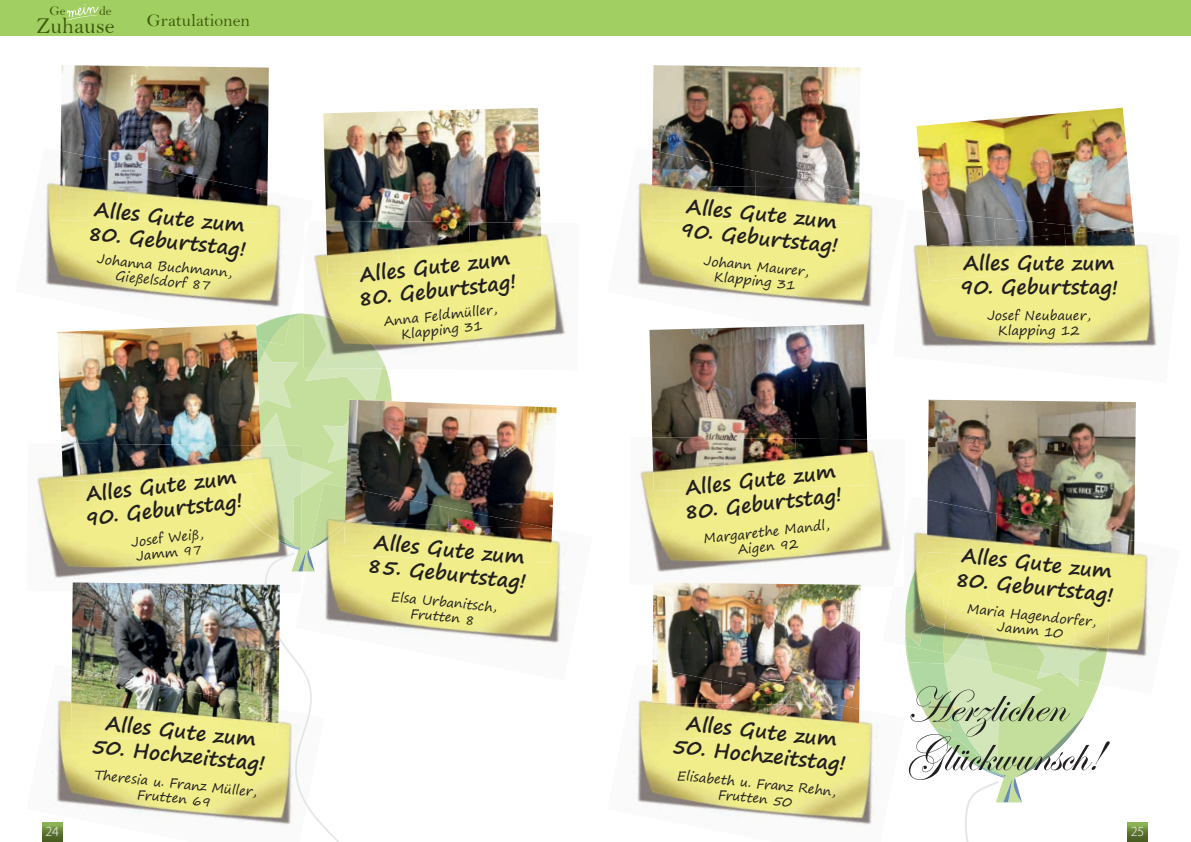
<style>
.page{position:relative;width:1191px;height:842px;background:#fff}
.page>*{position:absolute;margin:0;border:0;box-sizing:border-box;transform-origin:0 0}
.t1{font:50px/49px "Edwardian Script ITC";color:#231f20}
.t2{font:22.8px "Bell";color:#3e5807}
.t3{font:700 20px "Segoe Print";letter-spacing:-.01em;color:#231f20}
.t4{font:18px "Bell";color:#3e5807}
.t5{font:300 14px "Myriad Pro";color:#fff}
.t6{font:13.4px "Bell";color:#3e5807}
.t7{font:13px/14.9px "Segoe Print";letter-spacing:-.01em;color:#231f20;text-align:center}
</style>
<div class="page">
<svg style="left:280px;top:638px;width:59px;height:204px"></svg>
<svg style="left:916px;top:694px;width:179px;height:148px"></svg>
<div style="left:0;top:0;width:1191px;height:36px;background:#a1cf62"></div>
<img style="left:61px;top:65px;width:208px;height:82px">
<img style="left:41px;top:147px;width:247px;height:164px">
<img style="left:60px;top:151px;width:70px;height:70px">
<img style="left:128px;top:164px;width:71px;height:58px">
<img style="left:197px;top:178px;width:70px;height:45px">
<img style="left:652px;top:65px;width:208px;height:82px">
<img style="left:632px;top:147px;width:248px;height:164px">
<img style="left:651px;top:151px;width:105px;height:71px">
<img style="left:755px;top:171px;width:84px;height:16px">
<img style="left:755px;top:187px;width:104px;height:36px">
<img style="left:916px;top:108px;width:216px;height:102px">
<img style="left:911px;top:210px;width:251px;height:142px">
<img style="left:924px;top:211px;width:72px;height:35px">
<img style="left:993px;top:218px;width:71px;height:22px">
<img style="left:1063px;top:225px;width:50px;height:9px">
<img style="left:927px;top:240px;width:72px;height:41px">
<img style="left:995px;top:234px;width:73px;height:41px">
<img style="left:1064px;top:229px;width:72px;height:40px">
<img style="left:323px;top:108px;width:218px;height:113px">
<img style="left:313px;top:233px;width:254px;height:120px">
<img style="left:326px;top:221px;width:73px;height:53px">
<img style="left:397px;top:221px;width:145px;height:51px">
<img style="left:927px;top:400px;width:208px;height:97px">
<img style="left:912px;top:497px;width:243px;height:197px">
<img style="left:906px;top:556px;width:204px;height:128px">
<div style="left:964px;top:554px;width:39px;height:70px;background:#f0ed8a"></div>
<img style="left:1031px;top:618px;width:68px;height:62px">
<img style="left:953px;top:622px;width:36px;height:40px">
<div style="left:1011px;top:556px;width:91px;height:60px;background:#f0ed8b"></div>
<img style="left:905px;top:549px;width:47px;height:104px">
<img style="left:918px;top:553px;width:46px;height:72px">
<img style="left:905px;top:604px;width:30px;height:43px">
<img style="left:927px;top:500px;width:69px;height:54px">
<img style="left:995px;top:513px;width:70px;height:43px">
<img style="left:1064px;top:527px;width:36px;height:29px">
<img style="left:1099px;top:534px;width:35px;height:23px">
<img style="left:649px;top:324px;width:218px;height:113px">
<img style="left:640px;top:437px;width:253px;height:150px">
<img style="left:652px;top:437px;width:73px;height:54px">
<img style="left:723px;top:438px;width:74px;height:51px">
<img style="left:795px;top:439px;width:73px;height:48px">
<img style="left:57px;top:324px;width:199px;height:119px">
<img style="left:37px;top:443px;width:258px;height:136px">
<img style="left:221px;top:544px;width:35px;height:27px">
<svg style="left:256px;top:313px;width:136px;height:258px;background:#c7d9a0"></svg>
<img style="left:221px;top:445px;width:81px;height:99px">
<img style="left:227px;top:487px;width:31px;height:16px">
<img style="left:222px;top:476px;width:6px;height:13px">
<img style="left:236px;top:503px;width:64px;height:46px">
<img style="left:265px;top:533px;width:30px;height:16px">
<img style="left:236px;top:491px;width:57px;height:53px">
<img style="left:228px;top:476px;width:27px;height:34px">
<img style="left:265px;top:552px;width:29px;height:30px">
<img style="left:62px;top:444px;width:134px;height:37px">
<img style="left:194px;top:445px;width:68px;height:31px">
<img style="left:346px;top:400px;width:210px;height:126px">
<img style="left:295px;top:526px;width:273px;height:155px">
<img style="left:306px;top:483px;width:40px;height:88px">
<img style="left:308px;top:554px;width:7px;height:17px">
<img style="left:311px;top:520px;width:34px;height:29px">
<img style="left:345px;top:488px;width:104px;height:33px">
<img style="left:448px;top:508px;width:104px;height:17px">
<img style="left:344px;top:521px;width:104px;height:38px">
<img style="left:447px;top:525px;width:105px;height:38px">
<svg style="left:66px;top:4px;width:33px;height:17px"></svg>
<img style="left:652px;top:582px;width:208px;height:83px">
<img style="left:633px;top:665px;width:247px;height:163px">
<img style="left:651px;top:668px;width:70px;height:71px">
<img style="left:720px;top:682px;width:70px;height:57px">
<img style="left:790px;top:695px;width:49px;height:9px">
<img style="left:790px;top:704px;width:69px;height:36px">
<img style="left:72px;top:582px;width:208px;height:83px">
<img style="left:52px;top:665px;width:272px;height:177px">
<img style="left:295px;top:715px;width:15px;height:91px">
<img style="left:71px;top:668px;width:207px;height:72px">
<div style="left:42px;top:822px;width:21px;height:20px;background:linear-gradient(to bottom,#8eb657,#42541d)"></div>
<div style="left:1127px;top:822px;width:20px;height:20px;background:linear-gradient(to bottom,#8eb657,#42541d)"></div>
<p class="t6" style="left:50px;top:3px;width:18px">Ge</p>
<p class="t6" style="left:99px;top:3px;width:14px">de</p>
<p class="t2" style="left:36px;top:13px;width:80px">Zuhause</p>
<p class="t4" style="left:147px;top:10px;width:105px">Gratulationen</p>
<p class="t3" style="left:96px;top:191px;width:153px;rotate:6deg">Alles Gute zum</p>
<p class="t3" style="left:90px;top:214px;width:160px;rotate:6deg">80. Geburtstag!</p>
<p class="t7" style="left:98px;top:251px;width:137px;rotate:6deg">Johanna Buchmann,<br>Gießelsdorf 87</p>
<p class="t3" style="left:84px;top:477px;width:153px;rotate:-7deg">Alles Gute zum</p>
<p class="t3" style="left:83px;top:501px;width:160px;rotate:-7deg">90. Geburtstag!</p>
<p class="t7" style="left:131px;top:534px;width:74px;text-align:left;rotate:-6deg">Josef Weiß,<br>Jamm 97</p>
<p class="t3" style="left:108px;top:705px;width:153px;rotate:6deg">Alles Gute zum</p>
<p class="t3" style="left:94px;top:728px;width:176px;rotate:6deg">50. Hochzeitstag!</p>
<p class="t7" style="left:95px;top:767px;width:165px;rotate:6deg">Theresia u. Franz Müller,<br>Frutten 69</p>
<p class="t3" style="left:358px;top:256px;width:153px;rotate:-6deg">Alles Gute zum</p>
<p class="t3" style="left:356px;top:280px;width:160px;rotate:-6deg">80. Geburtstag!</p>
<p class="t7" style="left:383px;top:313px;width:115px;rotate:-6deg">Anna Feldmüller,<br>Klapping 31</p>
<p class="t3" style="left:376px;top:523px;width:153px;rotate:6deg">Alles Gute zum</p>
<p class="t3" style="left:369px;top:547px;width:161px;rotate:6deg">85. Geburtstag!</p>
<p class="t7" style="left:392px;top:588px;width:108px;rotate:6deg">Elsa Urbanitsch,<br>Frutten 8</p>
<p class="t3" style="left:688px;top:188px;width:153px;rotate:6deg">Alles Gute zum</p>
<p class="t3" style="left:682px;top:211px;width:160px;rotate:6deg">90. Geburtstag!</p>
<p class="t7" style="left:705px;top:253px;width:107px;rotate:6deg">Johann Maurer,<br>Klapping 31</p>
<p class="t3" style="left:683px;top:469px;width:153px;rotate:-6deg">Alles Gute zum</p>
<p class="t3" style="left:682px;top:493px;width:160px;rotate:-6deg">80. Geburtstag!</p>
<p class="t7" style="left:703px;top:531px;width:128px;rotate:-6deg">Margarethe Mandl,<br>Aigen 92</p>
<p class="t3" style="left:688px;top:705px;width:153px;rotate:6deg">Alles Gute zum</p>
<p class="t3" style="left:674px;top:728px;width:176px;rotate:6deg">50. Hochzeitstag!</p>
<p class="t7" style="left:678px;top:767px;width:161px;rotate:6deg">Elisabeth u. Franz Rehn,<br>Frutten 50</p>
<p class="t3" style="left:963px;top:245px;width:153px">Alles Gute zum</p>
<p class="t3" style="left:959px;top:269px;width:161px">90. Geburtstag!</p>
<p class="t7" style="left:987px;top:308px;width:105px">Josef Neubauer,<br>Klapping 12</p>
<p class="t3" style="left:963px;top:537px;width:153px;rotate:6deg">Alles Gute zum</p>
<p class="t3" style="left:957px;top:560px;width:160px;rotate:6deg">80. Geburtstag!</p>
<p class="t7" style="left:968px;top:601px;width:131px;rotate:6deg">Maria Hagendorfer,<br>Jamm 10</p>
<h1 class="t1" style="left:906px;top:683px;width:197px">Herzlichen<br>Glückwunsch!</h1>
<p class="t5" style="left:45px;top:824px;width:15px">24</p>
<p class="t5" style="left:1130px;top:824px;width:15px">25</p>
</div>
